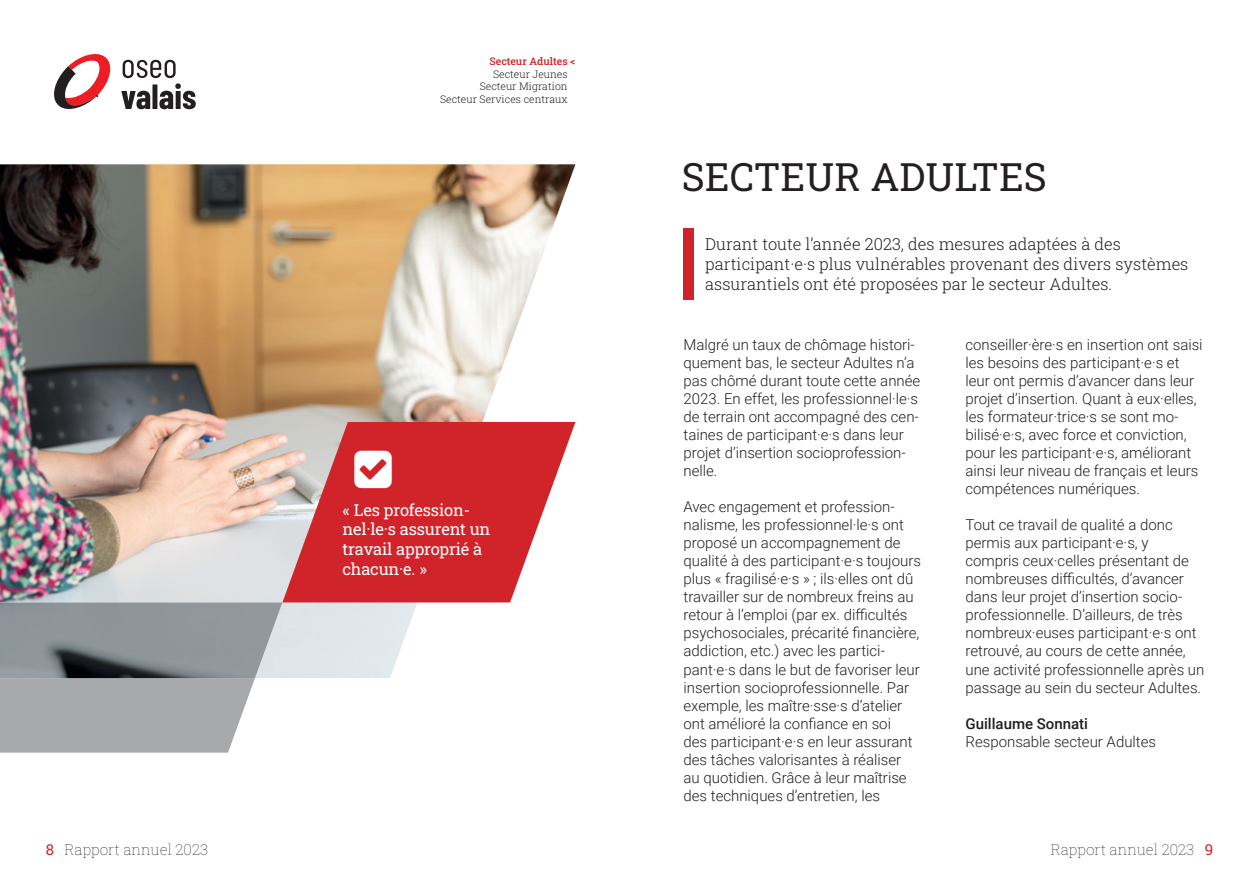
<style>
.page{position:relative;width:1259px;height:893px;background:#fff}
.page>*{position:absolute;margin:0;border:0;box-sizing:border-box;transform-origin:0 0}
.t1{font:39px "Roboto Slab";color:#231f20}
.t2{font:300 16.5px/19.8px "Roboto Slab";color:#231f20}
.t3{font:16.5px/19.8px "Roboto Slab";letter-spacing:-.01em;color:#fff}
.t4{font:300 15px/18px "Roboto";color:#231f20}
.t5{font:100 15px "Roboto Slab";color:#231f20}
.t6{font:500 15px "Roboto";color:#231f20}
.t7{font:300 10.5px/12.6px "Roboto Slab";color:#231f20;text-align:right}
.s1{font-weight:400;color:#d1232a}
.s2{color:#fff}
.s3{font-family:"Roboto"}
</style>
<div class="page">
<svg style="left:54px;top:54px;width:57px;height:55px"></svg>
<svg style="left:121px;top:60px;width:75px;height:49px"></svg>
<img style="left:0;top:164px;width:575px;height:514px">
<svg style="left:0;top:678px;width:255px;height:75px;background:#acadb1"></svg>
<img style="left:0;top:602px;width:282px;height:76px">
<svg style="left:282px;top:422px;width:293px;height:180px;background:#d65055"></svg>
<div style="left:683px;top:229px;width:11px;height:71px;background:#d1232a"></div>
<svg style="left:354px;top:451px;width:38px;height:37px"></svg>
<p class="t7" style="left:440px;top:55px;width:137px"><span class="s1">Secteur Adultes &lt;<br></span>Secteur Jeunes <span class="s2">&lt;<br></span>Secteur Migration <span class="s2">&lt;<br></span>Secteur Services centraux <span class="s2">&lt;</span></p>
<p class="t3" style="left:342px;top:499px;width:149px">« Les profession&shy;nel·le·s assurent un travail approprié à chacun·e. »</p>
<h1 class="t1" style="left:682px;top:150px;width:366px">SECTEUR ADULTES</h1>
<p class="t2" style="left:705px;top:234px;width:485px">Durant toute l’année 2023, des mesures adaptées à des participant<span class="s3">·</span>e<span class="s3">·</span>s plus vulnérables provenant des divers systèmes assurantiels ont été proposées par le secteur Adultes.</p>
<p class="t4" style="left:683px;top:336px;width:238px">Malgré un taux de chômage histori&shy;quement bas, le secteur Adultes n’a pas chômé durant toute cette année<br>2023. En effet, les professionnel·le·s de terrain ont accompagné des cen&shy;taines de participant·e·s dans leur projet d’insertion socioprofession&shy;nelle.</p>
<p class="t4" style="left:683px;top:498px;width:239px">Avec engagement et profession&shy;nalisme, les professionnel·le·s ont proposé un accompagnement de qualité à des participant·e·s toujours plus « fragilisé·e·s » ; ils·elles ont dû travailler sur de nombreux freins au retour à l’emploi (par ex. difficultés psychosociales, précarité financière, addiction, etc.) avec les partici&shy;pant·e·s dans le but de favoriser leur insertion socioprofessionnelle. Par exemple, les maître·sse·s d’atelier ont amélioré la confiance en soi<br>des participant·e·s en leur assurant des tâches valorisantes à réaliser au quotidien. Grâce à leur maîtrise des techniques d’entretien, les</p>
<p class="t4" style="left:965px;top:336px;width:239px">conseiller·ère·s en insertion ont saisi les besoins des participant·e·s et leur ont permis d’avancer dans leur projet d’insertion. Quant à eux·elles, les formateur·trice·s se sont mo&shy;bilisé·e·s, avec force et conviction, pour les participant·e·s, améliorant ainsi leur niveau de français et leurs compétences numériques.</p>
<p class="t4" style="left:965px;top:516px;width:240px">Tout ce travail de qualité a donc permis aux participant·e·s, y compris ceux·celles présentant de nombreuses difficultés, d’avancer dans leur projet d’insertion socio&shy;professionnelle. D’ailleurs, de très nombreux·euses participant·e·s ont retrouvé, au cours de cette année, une activité professionnelle après un passage au sein du secteur Adultes.</p>
<p class="t6" style="left:965px;top:713px;width:124px">Guillaume Sonnati</p>
<p class="t4" style="left:965px;top:732px;width:192px">Responsable secteur Adultes</p>
<p class="t5" style="left:46px;top:839px;width:164px"><span class="s1">8</span> Rapport annuel 2023</p>
<p class="t5" style="left:1050px;top:839px;width:164px">Rapport annuel 2023 <span class="s1">9</span></p>
</div>
